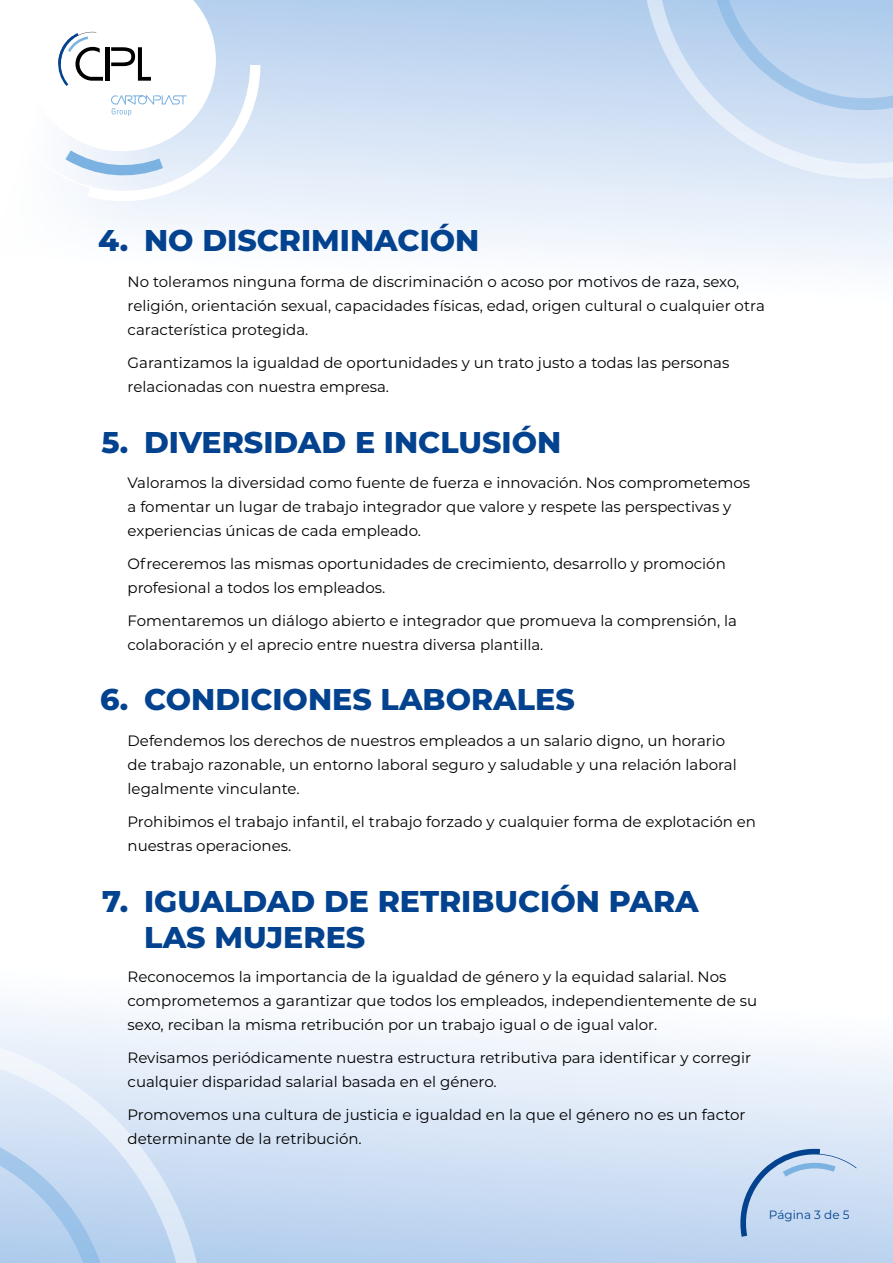
<style>
.page{position:relative;width:893px;height:1263px;background:#fff}
.page>*{position:absolute;margin:0;border:0;box-sizing:border-box;transform-origin:0 0}
.t1{font:800 30px/36px "Montserrat";color:#03428f}
.t2{font:15px/24px "Montserrat";color:#000}
.t3{font:12px "Montserrat";color:#03428f}
</style>
<div class="page">
<div style="left:2px;top:0;width:891px;height:395px;background:linear-gradient(to bottom,#b8d1ef,#fff)"></div>
<svg style="left:642px;top:0;width:251px;height:179px;background:#c6daf1"></svg>
<div style="left:0;top:876px;width:893px;height:387px;background:linear-gradient(to bottom,#fff,#bdd4f0)"></div>
<svg style="left:0;top:1032px;width:205px;height:231px;background:#d0e0f4"></svg>
<svg style="left:738px;top:1149px;width:119px;height:88px;background:#bbd1eb"></svg>
<svg style="left:2px;top:0;width:310px;height:395px"></svg>
<svg style="left:28px;top:0;width:232px;height:201px"></svg>
<h1 class="t1" style="left:98px;top:221px;width:383px">4. NO DISCRIMINACIÓN</h1>
<p class="t2" style="left:128px;top:269px;width:639px">No toleramos ninguna forma de discriminación o acoso por motivos de raza, sexo, religión, orientación sexual, capacidades físicas, edad, origen cultural o cualquier otra característica protegida.</p>
<p class="t2" style="left:128px;top:350px;width:603px">Garantizamos la igualdad de oportunidades y un trato justo a todas las personas relacionadas con nuestra empresa.</p>
<h1 class="t1" style="left:102px;top:422px;width:461px">5. DIVERSIDAD E INCLUSIÓN</h1>
<p class="t2" style="left:128px;top:471px;width:624px">Valoramos la diversidad como fuente de fuerza e innovación. Nos comprometemos a fomentar un lugar de trabajo integrador que valore y respete las perspectivas y experiencias únicas de cada empleado.</p>
<p class="t2" style="left:128px;top:551px;width:600px">Ofreceremos las mismas oportunidades de crecimiento, desarrollo y promoción profesional a todos los empleados.</p>
<p class="t2" style="left:128px;top:608px;width:611px">Fomentaremos un diálogo abierto e integrador que promueva la comprensión, la colaboración y el aprecio entre nuestra diversa plantilla.</p>
<h1 class="t1" style="left:100px;top:680px;width:476px">6. CONDICIONES LABORALES</h1>
<p class="t2" style="left:128px;top:728px;width:611px">Defendemos los derechos de nuestros empleados a un salario digno, un horario de trabajo razonable, un entorno laboral seguro y saludable y una relación laboral legalmente vinculante.</p>
<p class="t2" style="left:128px;top:809px;width:630px">Prohibimos el trabajo infantil, el trabajo forzado y cualquier forma de explotación en nuestras operaciones.</p>
<h1 class="t1" style="left:144px;top:881px;width:556px;text-indent:-42px">7. IGUALDAD DE RETRIBUCIÓN PARA<br>LAS MUJERES</h1>
<p class="t2" style="left:128px;top:964px;width:631px">Reconocemos la importancia de la igualdad de género y la equidad salarial. Nos comprometemos a garantizar que todos los empleados, independientemente de su sexo, reciban la misma retribución por un trabajo igual o de igual valor.</p>
<p class="t2" style="left:128px;top:1045px;width:625px">Revisamos periódicamente nuestra estructura retributiva para identificar y corregir cualquier disparidad salarial basada en el género.</p>
<p class="t2" style="left:128px;top:1102px;width:619px">Promovemos una cultura de justicia e igualdad en la que el género no es un factor determinante de la retribución.</p>
<p class="t3" style="left:769px;top:1207px;width:82px">Página 3 de 5</p>
</div>
